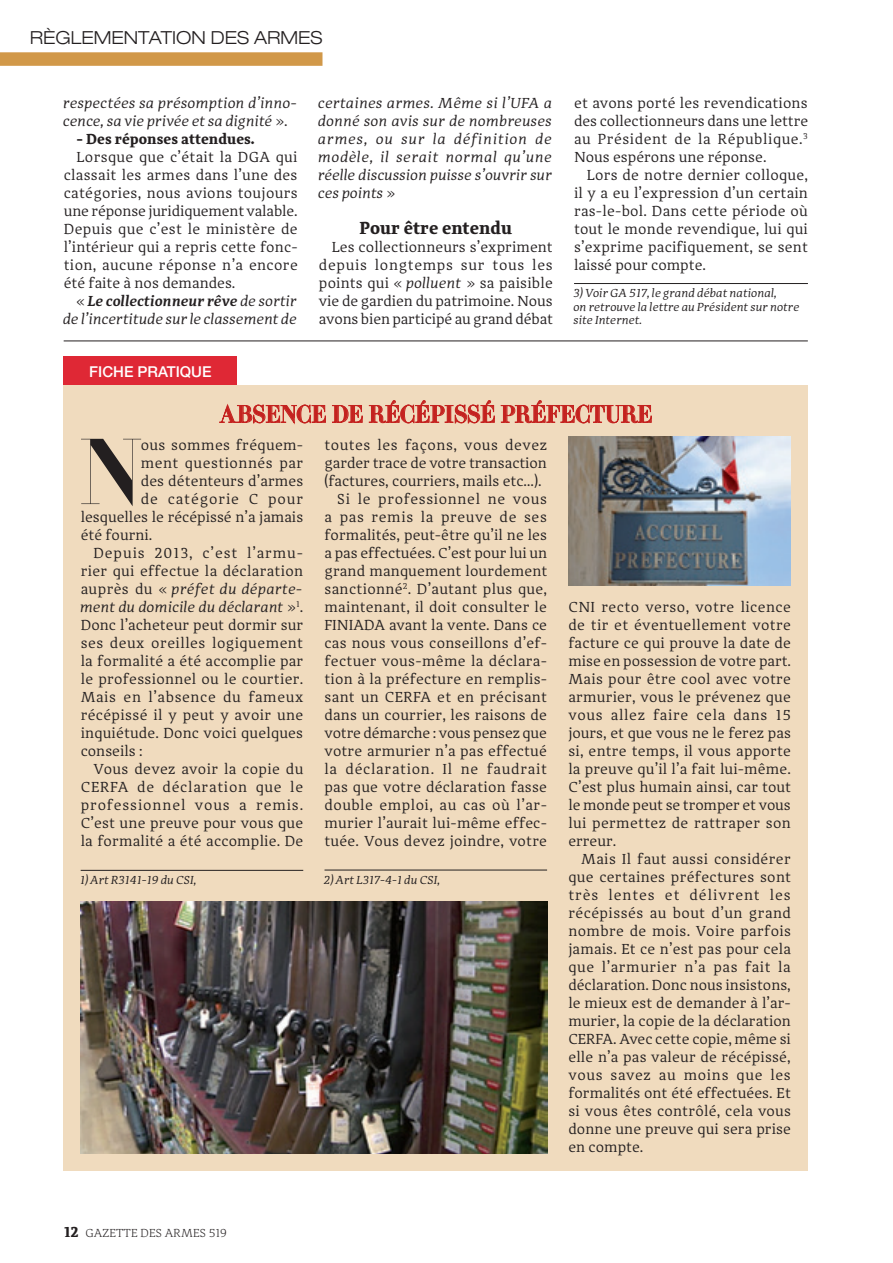
<style>
.page{position:relative;width:893px;height:1263px;background:#fff}
.page>*{position:absolute;margin:0;border:0;box-sizing:border-box;transform-origin:0 0}
.GA-Texte___Lettrine{font:87px "Domani CP";color:#231f20}
.Titre_3_colonnes{font:22.5px "Domani CP";letter-spacing:.01em;color:#c4221f}
.t1{font:300 expanded 18px "Helvetica Neue";color:#231f20}
.GA-Intertitre{font:700 18px "Adagio Serif";color:#231f20}
.GA-Texte_courant{font:15px/18px "Adagio Serif";letter-spacing:.01em;color:#231f20;text-align:justify}
.GA-Texte_courant-2{font:italic 15px/18px "Adagio Serif";color:#231f20}
.GA-Texte___Lettrine-2{font:15px "Adagio Serif";letter-spacing:.005em;color:#231f20}
.GA-Texte_courant-3{font:700 15px "Adagio Serif";color:#231f20}
.GA-Texte___Lettrine-3{font:15px "Adagio Serif";letter-spacing:.03em;color:#231f20}
.GA-Texte___Lettrine-4{font:15px "Adagio Serif";letter-spacing:.025em;color:#231f20}
.GA-Texte___Lettrine-5{font:15px "Adagio Serif";letter-spacing:.06em;color:#231f20}
.GA-Tableau_Titre{font:500 15px "Helvetica Neue";color:#fff}
.GA-Notes{font:italic 12px/13.5px "Adagio Serif";color:#231f20}
.t2{font:300 12px "Adagio Serif";letter-spacing:.01em;color:#231f20}
.s1{font-style:normal}
.s2{font-weight:600}
.s3{font-style:italic}
.s4{font-weight:700;font-size:15px}
</style>
<div class="page">
<div style="left:0;top:52px;width:322px;height:14px;background:#d19849"></div>
<div style="left:64px;top:385px;width:744px;height:642px;background:#f0dbbe"></div>
<hr style="left:64px;top:341px;width:744px;height:1px;background:#231f20">
<div style="left:64px;top:415px;width:744px;height:755px;background:#f0dbbe"></div>
<hr style="left:81px;top:870px;width:222px;height:1px;background:#231f20">
<hr style="left:324px;top:870px;width:223px;height:1px;background:#231f20">
<div style="left:64px;top:357px;width:173px;height:28px;background:#df2835"></div>
<svg style="left:219px;top:404px;width:107px;height:20px"></svg>
<svg style="left:332px;top:405px;width:30px;height:18px"></svg>
<svg style="left:369px;top:400px;width:126px;height:23px"></svg>
<svg style="left:501px;top:400px;width:151px;height:23px"></svg>
<img style="left:568px;top:436px;width:223px;height:150px">
<img style="left:81px;top:901px;width:466px;height:252px">
<hr style="left:574px;top:283px;width:234px;height:1px;background:#231f20">
<p class="t1" style="left:30px;top:27px;width:294px">RÈGLEMENTATION DES ARMES</p>
<p class="GA-Texte_courant-2" style="left:64px;top:94px;width:235px">respectées sa présomption d’inno&shy;cence, sa vie privée et sa dignité <span class="s1">».</span></p>
<p class="GA-Texte_courant-3" style="left:77px;top:129px;width:180px">- Des réponses attendues.</p>
<p class="GA-Texte_courant" style="left:64px;top:148px;width:236px;text-indent:13px">Lorsque que c’était la DGA qui classait les armes dans l’une des catégories, nous avions toujours une réponse juridiquement valable.<br>Depuis que c’est le ministère de l’intérieur qui a repris cette fonc&shy;tion, aucune réponse n’a encore été faite à nos demandes.</p>
<p class="GA-Texte_courant-2" style="left:64px;top:292px;width:235px;text-align:right"><span class="s1">«</span> <span class="s2">Le collectionneur rêve</span> de sortir de l’incertitude sur le classement de</p>
<p class="GA-Tableau_Titre" style="left:89px;top:362px;width:124px">FICHE PRATIQUE</p>
<p class="GA-Texte_courant-2" style="left:319px;top:94px;width:235px;text-align:justify">certaines armes. Même si l’UFA a donné son avis sur de nombreuses armes, ou sur la définition de modèle, il serait normal qu’une réelle discussion puisse s’ouvrir sur ces points <span class="s1">»</span></p>
<p class="GA-Intertitre" style="left:359px;top:216px;width:154px">Pour être entendu</p>
<p class="GA-Texte_courant" style="left:319px;top:238px;width:235px;text-indent:13px">Les collectionneurs s’expriment depuis longtemps sur tous les points qui « <span class="s3">polluent</span> » sa paisible vie de gardien du patrimoine. Nous avons bien participé au grand débat</p>
<p class="GA-Texte_courant" style="left:574px;top:94px;width:236px">et avons porté les revendications des collectionneurs dans une lettre au Président de la République.<sup>3<br></sup>Nous espérons une réponse.</p>
<p class="GA-Texte_courant" style="left:574px;top:166px;width:235px;text-indent:13px">Lors de notre dernier colloque, il y a eu l’expression d’un certain ras-le-bol. Dans cette période où tout le monde revendique, lui qui s’exprime pacifiquement, se sent laissé pour compte.</p>
<p class="GA-Notes" style="left:574px;top:286px;width:227px">3) Voir GA 517, le grand débat national,<br>on retrouve la lettre au Président sur notre site Internet.</p>
<p class="Titre_3_colonnes" style="left:219px;top:400px;width:434px">ABSENCE DE RÉCÉPISSÉ PRÉFECTURE</p>
<p class="GA-Texte___Lettrine" style="left:81px;top:418px;width:62px">N</p>
<p class="GA-Texte___Lettrine-4" style="left:141px;top:436px;width:164px">ous sommes fréquem-</p>
<p class="GA-Texte___Lettrine-3" style="left:141px;top:454px;width:164px">ment questionnés par</p>
<p class="GA-Texte___Lettrine-2" style="left:141px;top:472px;width:164px">des détenteurs d’armes</p>
<p class="GA-Texte___Lettrine-5" style="left:141px;top:490px;width:164px">de catégorie C pour</p>
<p class="GA-Texte___Lettrine-2" style="left:81px;top:508px;width:224px">lesquelles le récépissé n’a jamais</p>
<p class="GA-Texte___Lettrine-2" style="left:81px;top:526px;width:73px">été fourni.</p>
<p class="GA-Texte_courant" style="left:81px;top:544px;width:224px;text-indent:13px">Depuis 2013, c’est l’armu&shy;rier qui effectue la déclaration auprès du « <span class="s3">préfet du départe&shy;ment du domicile du déclarant</span> »<sup>1</sup>.<br>Donc l’acheteur peut dormir sur ses deux oreilles logiquement la formalité a été accomplie par le professionnel ou le courtier.<br>Mais en l’absence du fameux récépissé il y peut y avoir une inquiétude. Donc voici quelques conseils :</p>
<p class="GA-Texte_courant" style="left:81px;top:760px;width:224px;text-indent:13px">Vous devez avoir la copie du CERFA de déclaration que le professionnel vous a remis.<br>C’est une preuve pour vous que la formalité a été accomplie. De</p>
<p class="GA-Notes" style="left:81px;top:873px;width:118px">1) Art R3141-19 du CSI,</p>
<p class="GA-Texte_courant" style="left:324px;top:436px;width:224px">toutes les façons, vous devez garder trace de votre transaction (factures, courriers, mails etc…).</p>
<p class="GA-Texte_courant" style="left:324px;top:490px;width:224px;text-indent:13px">Si le professionnel ne vous a pas remis la preuve de ses formalités, peut-être qu’il ne les a pas effectuées. C’est pour lui un grand manquement lourdement sanctionné<sup>2</sup>. D’autant plus que, maintenant, il doit consulter le FINIADA avant la vente. Dans ce cas nous vous conseillons d’ef&shy;fectuer vous-même la déclara&shy;tion à la préfecture en remplis&shy;sant un CERFA et en précisant dans un courrier, les raisons de votre démarche : vous pensez que votre armurier n’a pas effectué la déclaration. Il ne faudrait pas que votre déclaration fasse double emploi, au cas où l’ar&shy;murier l’aurait lui-même effec&shy;tuée. Vous devez joindre, votre</p>
<p class="GA-Notes" style="left:324px;top:873px;width:118px">2) Art L317-4-1 du CSI,</p>
<p class="GA-Texte_courant" style="left:568px;top:598px;width:224px">CNI recto verso, votre licence de tir et éventuellement votre facture ce qui prouve la date de mise en possession de votre part.<br>Mais pour être cool avec votre armurier, vous le prévenez que vous allez faire cela dans 15 jours, et que vous ne le ferez pas si, entre temps, il vous apporte la preuve qu’il l’a fait lui-même.<br>C’est plus humain ainsi, car tout le monde peut se tromper et vous lui permettez de rattraper son erreur.</p>
<p class="GA-Texte_courant" style="left:568px;top:850px;width:224px;text-indent:13px">Mais Il faut aussi considérer que certaines préfectures sont très lentes et délivrent les récépissés au bout d’un grand nombre de mois. Voire parfois jamais. Et ce n’est pas pour cela que l’armurier n’a pas fait la déclaration. Donc nous insistons, le mieux est de demander à l’ar&shy;murier, la copie de la déclaration CERFA. Avec cette copie, même si elle n’a pas valeur de récépissé, vous savez au moins que les formalités ont été effectuées. Et si vous êtes contrôlé, cela vous donne une preuve qui sera prise en compte.</p>
<p class="t2" style="left:64px;top:1226px;width:165px"><span class="s4">12</span> GAZETTE DES ARMES 519</p>
</div>
